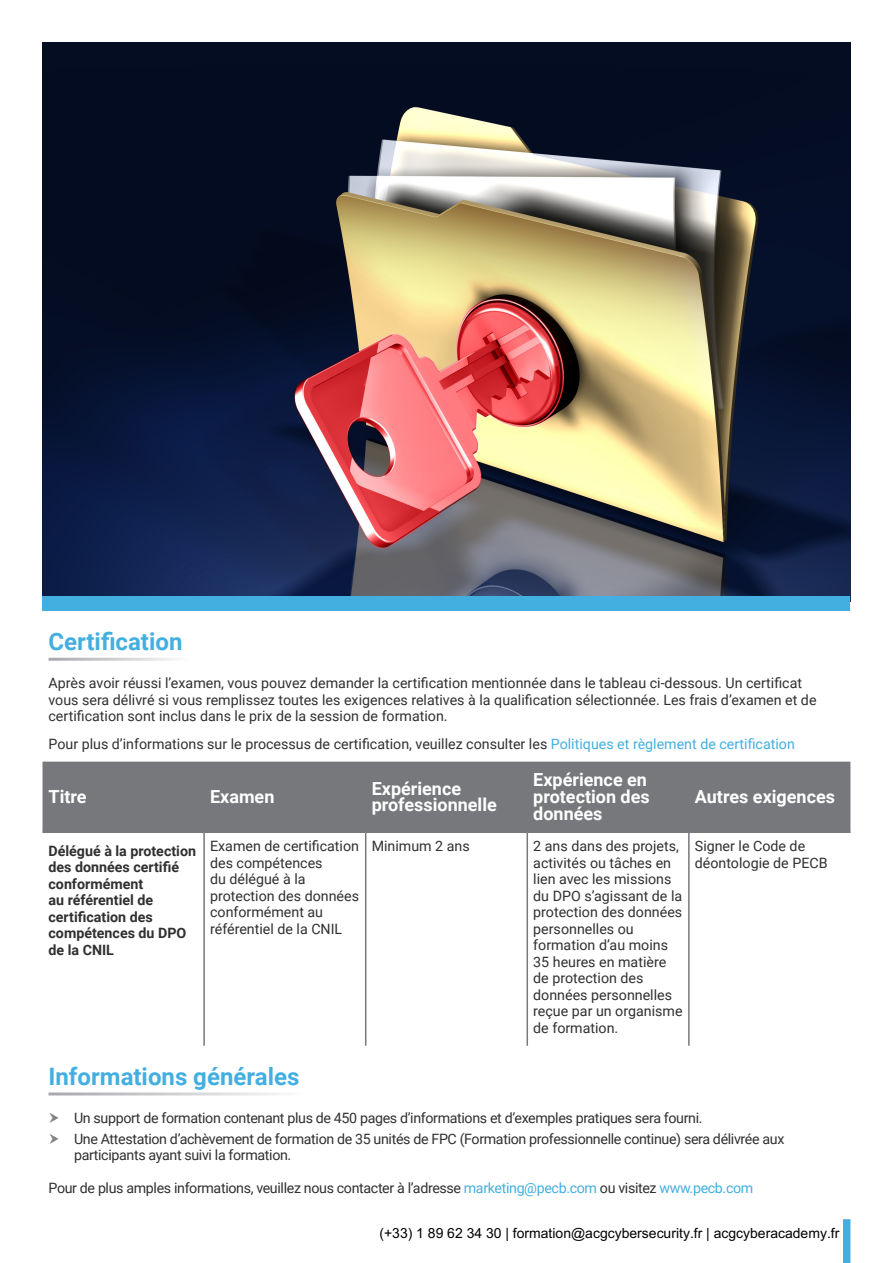
<style>
.page{position:relative;width:893px;height:1263px;background:#fff}
.page>*{position:absolute;margin:0;border:0;box-sizing:border-box;transform-origin:0 0}
.t1{font:700 24px "Roboto";color:#43afe0}
.t2{font:700 18px/16.5px "Roboto";color:#fff}
.Bullet_Points{font:14.25px/16.5px "Roboto";color:#312f30}
.Bullet_Points-2{font:14.25px/16.5px "Roboto";letter-spacing:-.025em;color:#312f30}
.t3{font:700 14.25px/16.5px "Roboto";color:#312f30}
.t4{font:13.95px "Arial";color:#000}
.s1{color:#43afe0}
</style>
<div class="page">
<img style="left:43px;top:43px;width:807px;height:553px">
<div style="left:43px;top:596px;width:807px;height:15px;background:#43afe0"></div>
<div style="left:43px;top:762px;width:807px;height:69px;background:#76787b"></div>
<hr style="left:203px;top:833px;width:2px;height:213px;background:#76787b">
<hr style="left:365px;top:833px;width:1px;height:213px;background:#76787b">
<hr style="left:526px;top:833px;width:2px;height:213px;background:#76787b">
<hr style="left:688px;top:833px;width:2px;height:213px;background:#76787b">
<hr style="left:43px;top:831px;width:161px;height:2px;background:#76787b">
<hr style="left:204px;top:831px;width:162px;height:2px;background:#76787b">
<hr style="left:366px;top:831px;width:161px;height:2px;background:#76787b">
<hr style="left:527px;top:831px;width:162px;height:2px;background:#76787b">
<hr style="left:689px;top:831px;width:161px;height:2px;background:#76787b">
<div style="left:843px;top:1219px;width:7px;height:44px;background:#43afe0"></div>
<p class="t1" style="left:49px;top:625px;width:135px">Certification</p>
<p class="Bullet_Points" style="left:49px;top:674px;width:769px">Après avoir réussi l’examen, vous pouvez demander la certification mentionnée dans le tableau ci-dessous. Un certificat vous sera délivré si vous remplissez toutes les exigences relatives à la qualification sélectionnée. Les frais d’examen et de certification sont inclus dans le prix de la session de formation.</p>
<p class="Bullet_Points" style="left:49px;top:735px;width:748px">Pour plus d’informations sur le processus de certification, veuillez consulter les <span class="s1">Politiques et règlement de certification</span></p>
<p class="t2" style="left:49px;top:788px;width:40px">Titre</p>
<p class="t2" style="left:210px;top:788px;width:66px">Examen</p>
<p class="t2" style="left:372px;top:779px;width:127px">Expérience professionnelle</p>
<p class="t2" style="left:533px;top:771px;width:118px">Expérience en protection des données</p>
<p class="t2" style="left:695px;top:788px;width:142px">Autres exigences</p>
<p class="t3" style="left:49px;top:842px;width:149px">Délégué à la protection des données certifié conformément<br>au référentiel de certification des compétences du DPO de la CNIL</p>
<p class="Bullet_Points" style="left:210px;top:837px;width:150px">Examen de certification des compétences<br>du délégué à la protection des données conformément au référentiel de la CNIL</p>
<p class="Bullet_Points" style="left:372px;top:837px;width:100px">Minimum 2 ans</p>
<p class="Bullet_Points" style="left:533px;top:837px;width:151px">2 ans dans des projets, activités ou tâches en lien avec les missions du DPO s’agissant de la protection des données personnelles ou formation d’au moins<br>35 heures en matière de protection des données personnelles reçue par un organisme de formation.</p>
<p class="Bullet_Points" style="left:695px;top:837px;width:134px">Signer le Code de déontologie de PECB</p>
<p class="t1" style="left:49px;top:1060px;width:252px">Informations générales</p>
<p class="Bullet_Points-2" style="left:74px;top:1109px;width:630px">Un support de formation contenant plus de 450 pages d’informations et d’exemples pratiques sera fourni.</p>
<p class="Bullet_Points-2" style="left:74px;top:1130px;width:712px">Une Attestation d’achèvement de formation de 35 unités de FPC (Formation professionnelle continue) sera délivrée aux participants ayant suivi la formation.</p>
<p class="Bullet_Points-2" style="left:49px;top:1179px;width:706px">Pour de plus amples informations, veuillez nous contacter à l’adresse <span class="s1">marketing@pecb.com</span> ou visitez <span class="s1">www.pecb.com</span></p>
<p class="Bullet_Points" style="left:372px;top:1218px;width:454px">(+33) 1 89 62 34 30 | formation@acgcybersecurity.fr | acgcyberademy.fr</p>
<p class="t4" style="left:379px;top:1225px;width:461px">(+33) 1 89 62 34 30 | formation@acgcybersecurity.fr | acgcyberacademy.fr</p>
</div>
